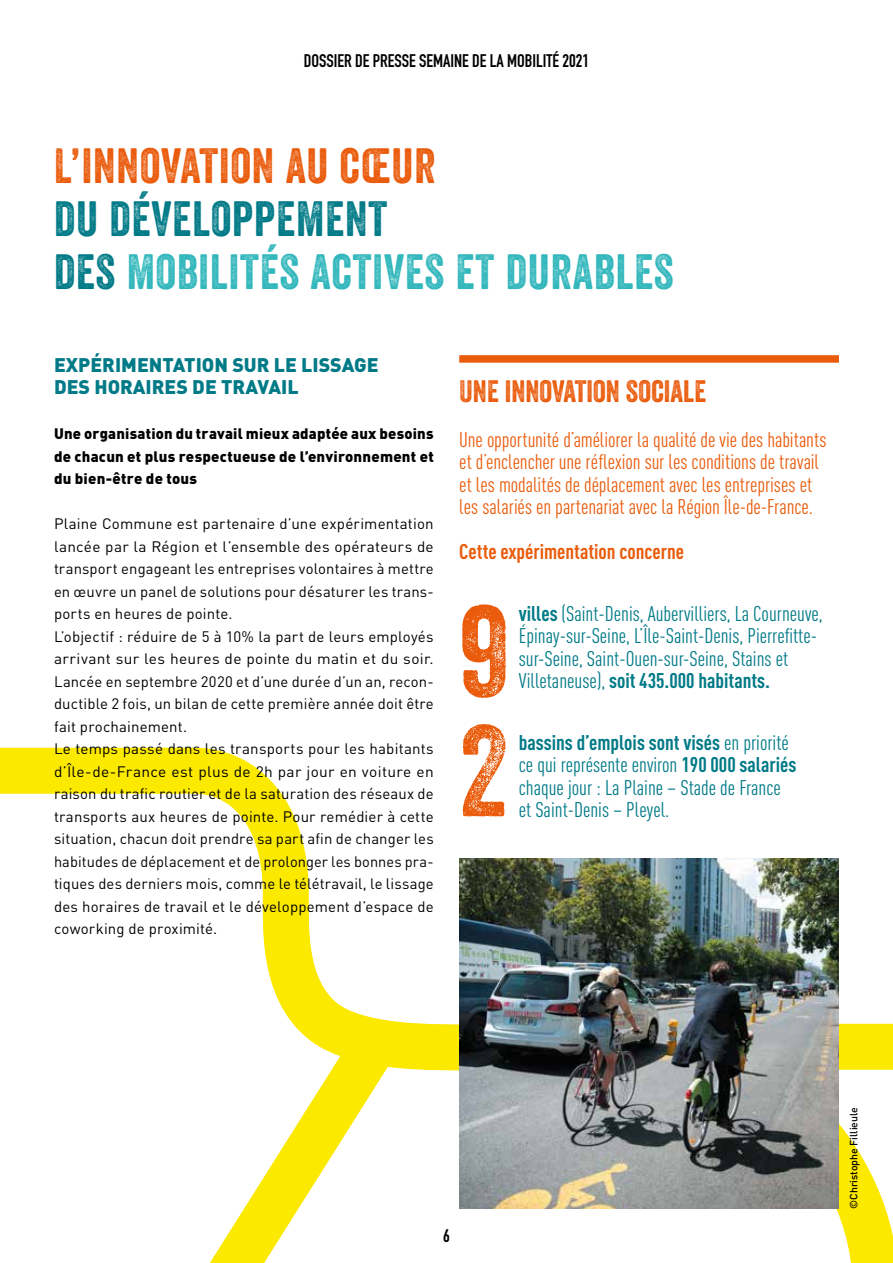
<style>
.page{position:relative;width:893px;height:1263px;background:#fff}
.page>*{position:absolute;margin:0;border:0;box-sizing:border-box;transform-origin:0 0}
.t1{font:124.95px/119.9px "Veneer Two";color:#ea5b0b}
.t2{font:48px/52.5px "Veneer Two";letter-spacing:.02em;color:#31b7bc}
.t3{font:48px "Veneer Two";letter-spacing:.02em;color:#ea5b0b}
.t4{font:30px "Veneer Two";color:#ea5b0b}
.t5{font:21px/22.5px "DIN Cond";color:#007a87}
.t6{font:21px/22.5px "DIN Cond";letter-spacing:-.005em;color:#ea5b0b}
.t7{font:700 21px "DIN Cond";color:#ea5b0b}
.t8{font:900 19.5px/22.5px "DIN";color:#007a87}
.t9{font:700 18px "DIN Condensed";color:#000}
.t10{font:15px/22.5px "DIN";letter-spacing:.01em;color:#000}
.t11{font:900 15px/22.5px "DIN";letter-spacing:.015em;color:#000;text-align:justify}
.t12{font:500 10.5px "DIN";color:#000}
.s1{color:#007a87}
.s2{font-weight:700}
</style>
<div class="page">
<svg style="left:0;top:747px;width:893px;height:516px"></svg>
<img style="left:459px;top:859px;width:380px;height:350px">
<div style="left:459px;top:355px;width:380px;height:8px;background:#ea5b0b"></div>
<p class="t9" style="left:304px;top:48px;width:287px">DOSSIER DE PRESSE SEMAINE DE LA MOBILITÉ 2021</p>
<h2 class="t3" style="left:54px;top:137px;width:383px">L’INNOVATION AU CŒUR</h2>
<h2 class="t2" style="left:54px;top:192px;width:621px"><span class="s1">DU DÉVELOPPEMENT<br>DES</span> MOBILITÉS ACTIVES ET DURABLES</h2>
<h3 class="t8" style="left:54px;top:352px;width:326px">EXPÉRIMENTATION SUR LE LISSAGE<br>DES HORAIRES DE TRAVAIL</h3>
<p class="t11" style="left:54px;top:421px;width:381px">Une organisation du travail mieux adaptée aux besoins de chacun et plus respectueuse de l’environnement et du bien-être de tous</p>
<p class="t10" style="left:54px;top:512px;width:381px">Plaine Commune est partenaire d’une expérimentation lancée par la Région et l’ensemble des opérateurs de transport engageant les entreprises volontaires à mettre en œuvre un panel de solutions pour désaturer les trans&shy;ports en heures de pointe.<br>L’objectif : réduire de 5 à 10% la part de leurs employés arrivant sur les heures de pointe du matin et du soir.<br>Lancée en septembre 2020 et d’une durée d’un an, recon&shy;ductible 2 fois, un bilan de cette première année doit être fait prochainement.<br>Le temps passé dans les transports pour les habitants d’Île-de-France est plus de 2h par jour en voiture en raison du trafic routier et de la saturation des réseaux de transports aux heures de pointe. Pour remédier à cette situation, chacun doit prendre sa part afin de changer les habitudes de déplacement et de prolonger les bonnes pra&shy;tiques des derniers mois, comme le télétravail, le lissage des horaires de travail et le développement d’espace de coworking de proximité.</p>
<h3 class="t4" style="left:459px;top:373px;width:248px">UNE INNOVATION SOCIALE</h3>
<h3 class="t6" style="left:459px;top:428px;width:369px">Une opportunité d’améliorer la qualité de vie des habitants et d’enclencher une réflexion sur les conditions de travail et les modalités de déplacement avec les entreprises et les salariés en partenariat avec la Région Île-de-France.</h3>
<h3 class="t7" style="left:459px;top:539px;width:226px">Cette expérimentation concerne</h3>
<h1 class="t1" style="left:459px;top:590px;width:51px">9<br>2</h1>
<h3 class="t5" style="left:519px;top:602px;width:305px"><span class="s2">villes</span> (Saint-Denis, Aubervilliers, La Courneuve, Épinay-sur-Seine, L’Île-Saint-Denis, Pierrefitte&shy;sur-Seine, Saint-Ouen-sur-Seine, Stains et Villetaneuse), <span class="s2">soit 435.000 habitants.</span></h3>
<h3 class="t5" style="left:519px;top:731px;width:279px"><span class="s2">bassins d’emplois sont visés</span> en priorité ce qui représente environ <span class="s2">190 000 salariés </span>chaque jour : La Plaine – Stade de France et Saint-Denis – Pleyel.</h3>
<p class="t9" style="left:443px;top:1224px;width:8px">6</p>
<p class="t12" style="left:847px;top:1209px;width:103px;rotate:-90deg">©Christophe Fillieule</p>
</div>
